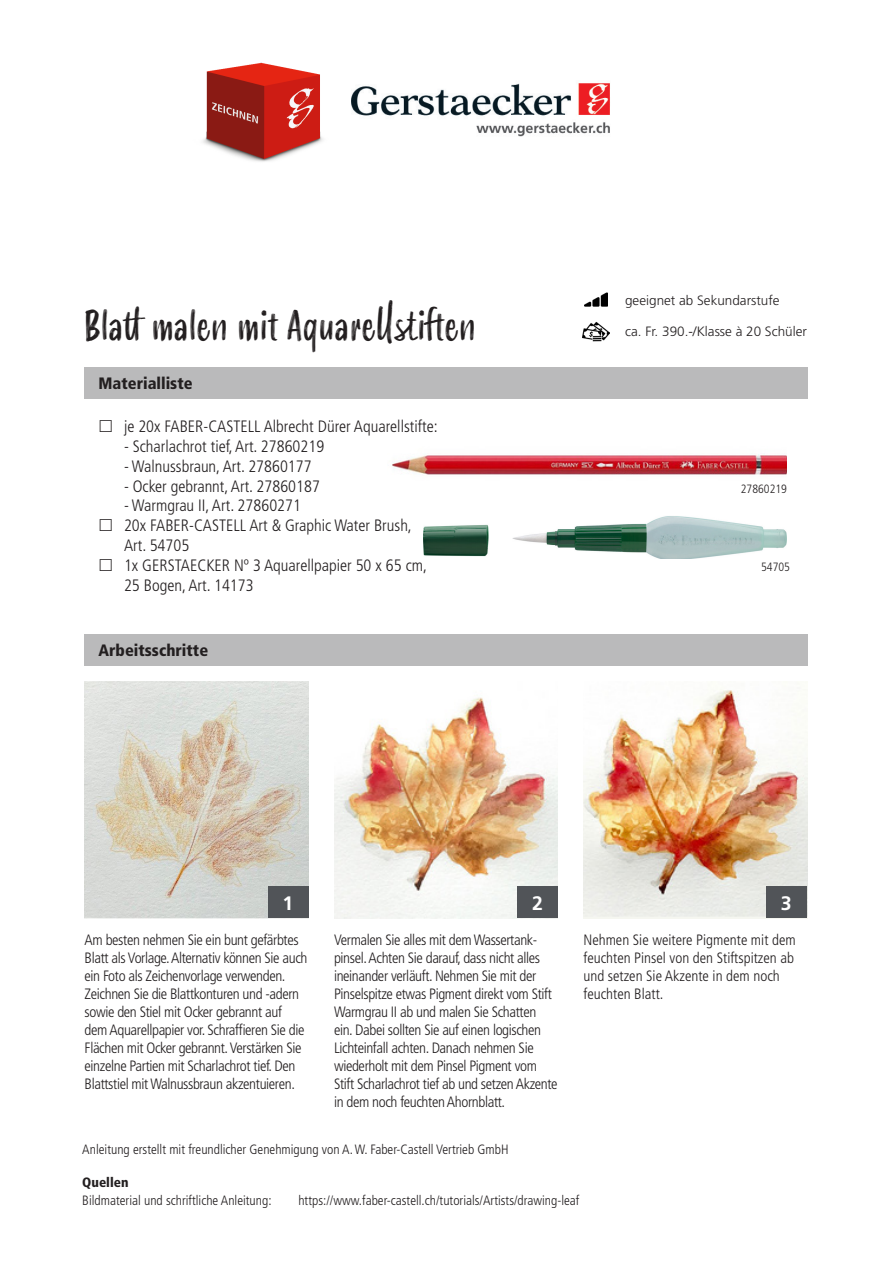
<style>
.page{position:relative;width:893px;height:1263px;background:#fff}
.page>*{position:absolute;margin:0;border:0;box-sizing:border-box;transform-origin:0 0}
.t1{font:39.6px "Smoothy";color:#231f20;scale:.92 1}
.Einschub_Seitenzahle{font:700 19.5px "Frutiger LT Std";color:#fff}
.t2{font:300 condensed 16.5px/19.8px "Frutiger LT Std";color:#231f20}
.t3{font:900 condensed 16.5px "Frutiger LT Std";color:#231f20}
.Pull_Quote_-_fettkur{font:300 condensed 15px/18px "Frutiger LT Std";letter-spacing:-.025em;color:#231f20}
.Pull_Quote_-_fettkur-2{font:300 condensed 15px/18px "Frutiger LT Std";color:#231f20}
.t4{font:300 condensed 13.5px "Frutiger LT Std";color:#231f20}
.t5{font:300 13.5px "Frutiger LT Std";color:#231f20}
.t6{font:900 condensed 13.5px "Frutiger LT Std";color:#231f20}
.t7{font:300 condensed 12px "Frutiger LT Std";color:#231f20}
</style>
<div class="page">
<img style="left:85px;top:681px;width:223px;height:237px">
<img style="left:334px;top:697px;width:224px;height:221px">
<img style="left:583px;top:689px;width:224px;height:229px">
<div style="left:268px;top:886px;width:40px;height:32px;background:#515458"></div>
<div style="left:766px;top:886px;width:41px;height:32px;background:#515458"></div>
<div style="left:517px;top:886px;width:41px;height:32px;background:#515458"></div>
<img style="left:351px;top:83px;width:259px;height:54px">
<img style="left:203px;top:62px;width:120px;height:100px">
<div style="left:84px;top:367px;width:723px;height:32px;background:#bababb"></div>
<div style="left:84px;top:634px;width:723px;height:32px;background:#bababb"></div>
<img style="left:582px;top:322px;width:28px;height:20px">
<img style="left:585px;top:292px;width:22px;height:15px">
<img style="left:392px;top:453px;width:395px;height:22px">
<img style="left:423px;top:516px;width:363px;height:43px">
<p class="t1" style="left:84px;top:297px;width:428px">Blatt malen mit Aquarellstiften</p>
<p class="t3" style="left:98px;top:373px;width:96px">Materialliste</p>
<p class="t2" style="left:124px;top:417px;width:315px">je 20x FABER-CASTELL Albrecht Dürer Aquarellstifte:</p>
<p class="t2" style="left:124px;top:437px;width:202px">- Scharlachrot tief, Art. 27860219</p>
<p class="t2" style="left:124px;top:456px;width:189px">- Walnussbraun, Art. 27860177</p>
<p class="t2" style="left:124px;top:476px;width:197px">- Ocker gebrannt, Art. 27860187</p>
<p class="t2" style="left:124px;top:496px;width:178px">- Warmgrau II, Art. 27860271</p>
<p class="t2" style="left:124px;top:516px;width:289px">20x FABER-CASTELL Art &amp; Graphic Water Brush,<br>Art. 54705</p>
<p class="t2" style="left:124px;top:555px;width:305px">1x GERSTAECKER Nº 3 Aquarellpapier 50 x 65 cm,<br>25 Bogen, Art. 14173</p>
<p class="t3" style="left:98px;top:640px;width:111px">Arbeitsschritte</p>
<p class="t5" style="left:625px;top:292px;width:156px">geeignet ab Sekundarstufe</p>
<p class="t5" style="left:625px;top:324px;width:183px">ca. Fr. 390.-/Klasse à 20 Schüler</p>
<p class="t7" style="left:741px;top:482px;width:48px">27860219</p>
<p class="t7" style="left:761px;top:560px;width:30px">54705</p>
<p class="Einschub_Seitenzahle" style="left:283px;top:891px;width:12px">1</p>
<p class="Einschub_Seitenzahle" style="left:532px;top:891px;width:12px">2</p>
<p class="Einschub_Seitenzahle" style="left:781px;top:891px;width:12px">3</p>
<p class="Pull_Quote_-_fettkur" style="left:85px;top:931px;width:224px">Am besten nehmen Sie ein bunt gefärbtes Blatt als Vorlage. Alternativ können Sie auch ein Foto als Zeichenvorlage verwenden.<br>Zeichnen Sie die Blattkonturen und -adern sowie den Stiel mit Ocker gebrannt auf dem Aquarellpapier vor. Schraffieren Sie die Flächen mit Ocker gebrannt. Verstärken Sie einzelne Partien mit Scharlachrot tief. Den Blattstiel mit Walnussbraun akzentuieren.</p>
<p class="Pull_Quote_-_fettkur" style="left:334px;top:931px;width:225px">Vermalen Sie alles mit dem Wassertank&shy;pinsel. Achten Sie darauf, dass nicht alles ineinander verläuft. Nehmen Sie mit der Pinselspitze etwas Pigment direkt vom Stift Warmgrau II ab und malen Sie Schatten ein. Dabei sollten Sie auf einen logischen Lichteinfall achten. Danach nehmen Sie wiederholt mit dem Pinsel Pigment vom Stift Scharlachrot tief ab und setzen Akzente in dem noch feuchten Ahornblatt.</p>
<p class="Pull_Quote_-_fettkur-2" style="left:583px;top:931px;width:214px">Nehmen Sie weitere Pigmente mit dem feuchten Pinsel von den Stiftspitzen ab und setzen Sie Akzente in dem noch feuchten Blatt.</p>
<p class="t4" style="left:82px;top:1142px;width:428px">Anleitung erstellt mit freundlicher Genehmigung von A. W. Faber-Castell Vertrieb GmbH</p>
<p class="t6" style="left:82px;top:1174px;width:48px">Quellen</p>
<p class="t4" style="left:82px;top:1192px;width:191px">Bildmaterial und schriftliche Anleitung:</p>
<p class="t4" style="left:298px;top:1192px;width:283px">https://www.faber-castell.ch/tutorials/Artists/drawing-leaf</p>
</div>
